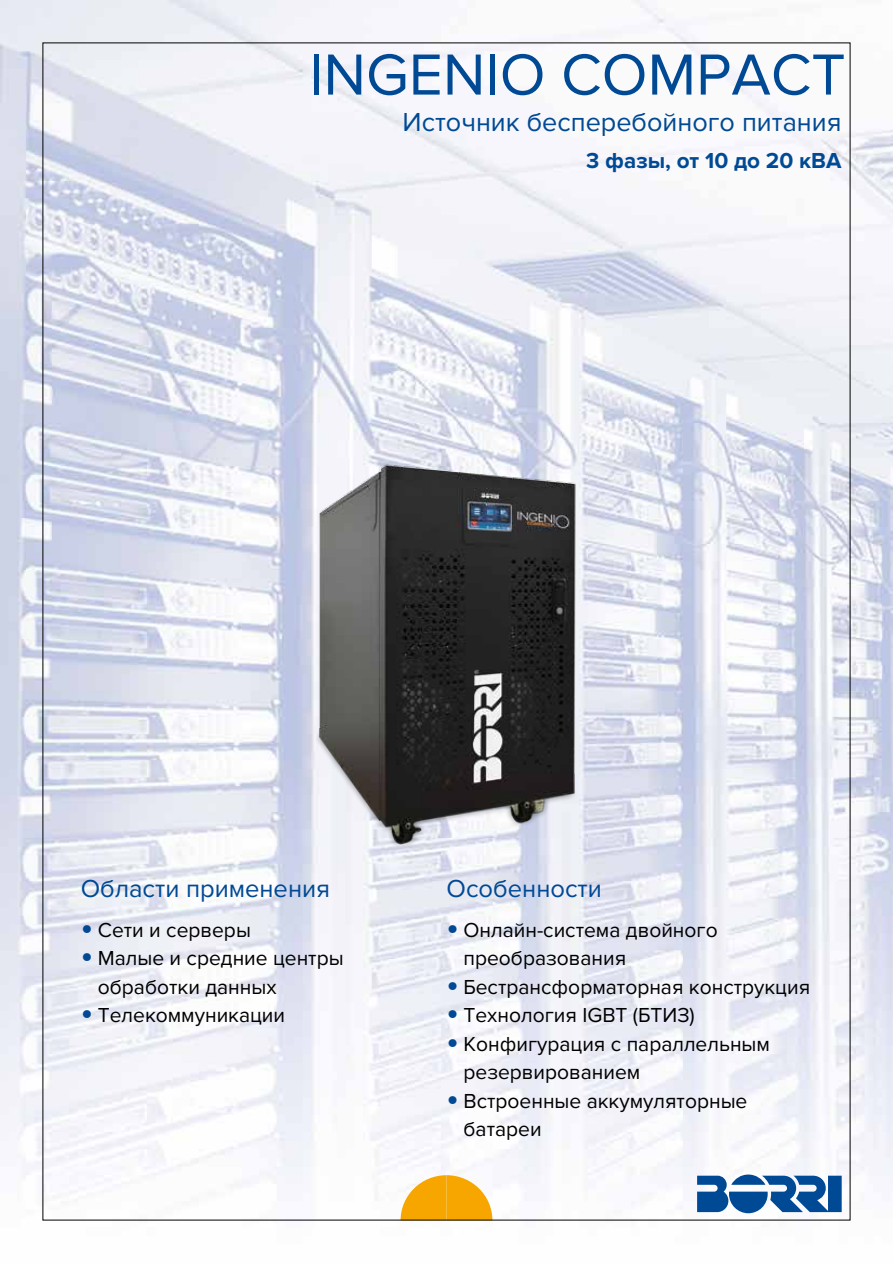
<style>
.page{position:relative;width:893px;height:1263px;background:#fff}
.page>*{position:absolute;margin:0;border:0;box-sizing:border-box;transform-origin:0 0}
.t1{font:60px "Proxima Nova";color:#004994}
.t2{font:27px "Proxima Nova";color:#004994}
.t3{font:25.5px "Proxima Nova";color:#004994}
.t4{font:700 22.5px "Proxima Nova";color:#004994}
.t5{font:21px/28.5px "Proxima Nova";color:#000}
.s1{font-family:"Futura Std";color:#004994}
</style>
<div class="page">
<img style="left:0;top:0;width:893px;height:1221px">
<svg style="left:401px;top:1175px;width:91px;height:43px"></svg>
<svg style="left:697px;top:1174px;width:145px;height:39px"></svg>
<img style="left:303px;top:446px;width:287px;height:440px">
<h1 class="t1" style="left:309px;top:40px;width:538px">INGENIO COMPACT</h1>
<p class="t2" style="left:403px;top:106px;width:440px">Источник бесперебойного питания</p>
<p class="t4" style="left:586px;top:148px;width:257px">3 фазы, от 10 до 20 кВА</p>
<p class="t3" style="left:81px;top:874px;width:251px">Области применения</p>
<p class="t5" style="left:81px;top:916px;width:172px"><span class="s1">•</span> Сети и серверы</p>
<p class="t5" style="left:98px;top:944px;width:247px;text-indent:-17px"><span class="s1">•</span> Малые и средние центры обработки данных</p>
<p class="t5" style="left:81px;top:1001px;width:206px"><span class="s1">•</span> Телекоммуникации</p>
<p class="t3" style="left:446px;top:874px;width:157px">Особенности</p>
<p class="t5" style="left:463px;top:916px;width:256px;text-indent:-17px"><span class="s1">•</span> Онлайн-система двойного преобразования</p>
<p class="t5" style="left:446px;top:972px;width:365px"><span class="s1">•</span> Бестрансформаторная конструкция</p>
<p class="t5" style="left:446px;top:1001px;width:250px"><span class="s1">•</span> Технология IGBT (БТИЗ)</p>
<p class="t5" style="left:463px;top:1029px;width:308px;text-indent:-17px"><span class="s1">•</span> Конфигурация с параллельным резервированием</p>
<p class="t5" style="left:463px;top:1086px;width:285px;text-indent:-17px"><span class="s1">•</span> Встроенные аккумуляторные батареи</p>
</div>
